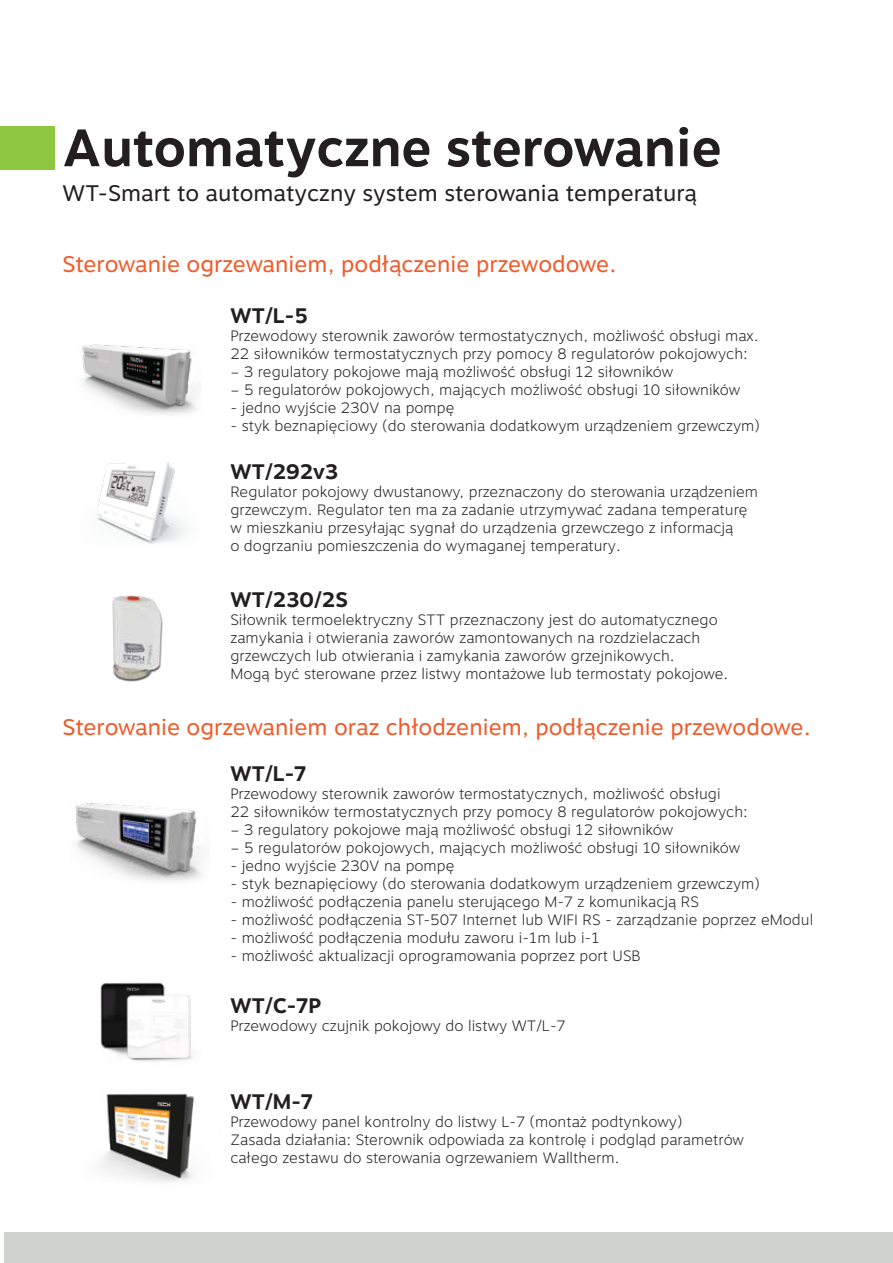
<style>
.page{position:relative;width:893px;height:1263px;background:#fff}
.page>*{position:absolute;margin:0;border:0;box-sizing:border-box;transform-origin:0 0}
.t1{font:700 52.5px "Motiva Sans";letter-spacing:-.005em;color:#231f20}
.t2{font:22.5px "Motiva Sans";color:#f15a29}
.t3{font:22.5px "Motiva Sans";color:#231f20}
.t4{font:700 21px "Motiva Sans";color:#231f20}
.t5{font:100 15px/18px "Motiva Sans";color:#231f20}
</style>
<div class="page">
<div style="left:0;top:127px;width:54px;height:43px;background:#8dc63f"></div>
<div style="left:4px;top:1233px;width:889px;height:30px;background:#cfd2ce"></div>
<img style="left:82px;top:344px;width:115px;height:71px">
<img style="left:97px;top:462px;width:88px;height:82px">
<img style="left:112px;top:595px;width:51px;height:87px">
<img style="left:75px;top:803px;width:126px;height:78px">
<img style="left:100px;top:982px;width:93px;height:80px">
<img style="left:99px;top:1093px;width:96px;height:89px">
<h1 class="t1" style="left:62px;top:109px;width:661px">Automatyczne sterowanie</h1>
<h2 class="t3" style="left:62px;top:176px;width:636px">WT-Smart to automatyczny system sterowania temperaturą</h2>
<h2 class="t2" style="left:62px;top:247px;width:555px">Sterowanie ogrzewaniem, podłączenie przewodowe.</h2>
<h3 class="t4" style="left:230px;top:300px;width:79px">WT/L-5</h3>
<p class="t5" style="left:230px;top:327px;width:530px">Przewodowy sterownik zaworów termostatycznych, możliwość obsługi max.<br>22 siłowników termostatycznych przy pomocy 8 regulatorów pokojowych:</p>
<p class="t5" style="left:230px;top:363px;width:444px">– 3 regulatory pokojowe mają możliwość obsługi 12 siłowników</p>
<p class="t5" style="left:230px;top:381px;width:511px">– 5 regulatorów pokojowych, mających możliwość obsługi 10 siłowników</p>
<p class="t5" style="left:230px;top:399px;width:226px">- jedno wyjście 230V na pompę</p>
<p class="t5" style="left:230px;top:417px;width:531px">- styk beznapięciowy (do sterowania dodatkowym urządzeniem grzewczym)</p>
<h3 class="t4" style="left:230px;top:457px;width:109px">WT/292v3</h3>
<p class="t5" style="left:230px;top:483px;width:529px">Regulator pokojowy dwustanowy, przeznaczony do sterowania urządzeniem grzewczym. Regulator ten ma za zadanie utrzymywać zadana temperaturę w mieszkaniu przesyłając sygnał do urządzenia grzewczego z informacją<br>o dogrzaniu pomieszczenia do wymaganej temperatury.</p>
<h3 class="t4" style="left:230px;top:584px;width:119px">WT/230/2S</h3>
<p class="t5" style="left:230px;top:611px;width:499px">Siłownik termoelektryczny STT przeznaczony jest do automatycznego zamykania i otwierania zaworów zamontowanych na rozdzielaczach grzewczych lub otwierania i zamykania zaworów grzejnikowych.<br>Mogą być sterowane przez listwy montażowe lub termostaty pokojowe.</p>
<h2 class="t2" style="left:62px;top:710px;width:750px">Sterowanie ogrzewaniem oraz chłodzeniem, podłączenie przewodowe.</h2>
<h3 class="t4" style="left:230px;top:758px;width:77px">WT/L-7</h3>
<p class="t5" style="left:230px;top:785px;width:519px">Przewodowy sterownik zaworów termostatycznych, możliwość obsługi<br>22 siłowników termostatycznych przy pomocy 8 regulatorów pokojowych:</p>
<p class="t5" style="left:230px;top:821px;width:444px">– 3 regulatory pokojowe mają możliwość obsługi 12 siłowników</p>
<p class="t5" style="left:230px;top:839px;width:511px">– 5 regulatorów pokojowych, mających możliwość obsługi 10 siłowników</p>
<p class="t5" style="left:230px;top:857px;width:226px">- jedno wyjście 230V na pompę</p>
<p class="t5" style="left:230px;top:875px;width:531px">- styk beznapięciowy (do sterowania dodatkowym urządzeniem grzewczym)</p>
<p class="t5" style="left:230px;top:893px;width:470px">- możliwość podłączenia panelu sterującego M-7 z komunikacją RS</p>
<p class="t5" style="left:230px;top:911px;width:584px">- możliwość podłączenia ST-507 Internet lub WIFI RS - zarządzanie poprzez eModul</p>
<p class="t5" style="left:230px;top:929px;width:371px">- możliwość podłączenia modułu zaworu i-1m lub i-1</p>
<p class="t5" style="left:230px;top:947px;width:412px">- możliwość aktualizacji oprogramowania poprzez port USB</p>
<h3 class="t4" style="left:230px;top:990px;width:92px">WT/C-7P</h3>
<p class="t5" style="left:230px;top:1017px;width:337px">Przewodowy czujnik pokojowy do listwy WT/L-7</p>
<h3 class="t4" style="left:230px;top:1086px;width:84px">WT/M-7</h3>
<p class="t5" style="left:230px;top:1113px;width:515px">Przewodowy panel kontrolny do listwy L-7 (montaż podtynkowy)<br>Zasada działania: Sterownik odpowiada za kontrolę i podgląd parametrów całego zestawu do sterowania ogrzewaniem Walltherm.</p>
</div>
